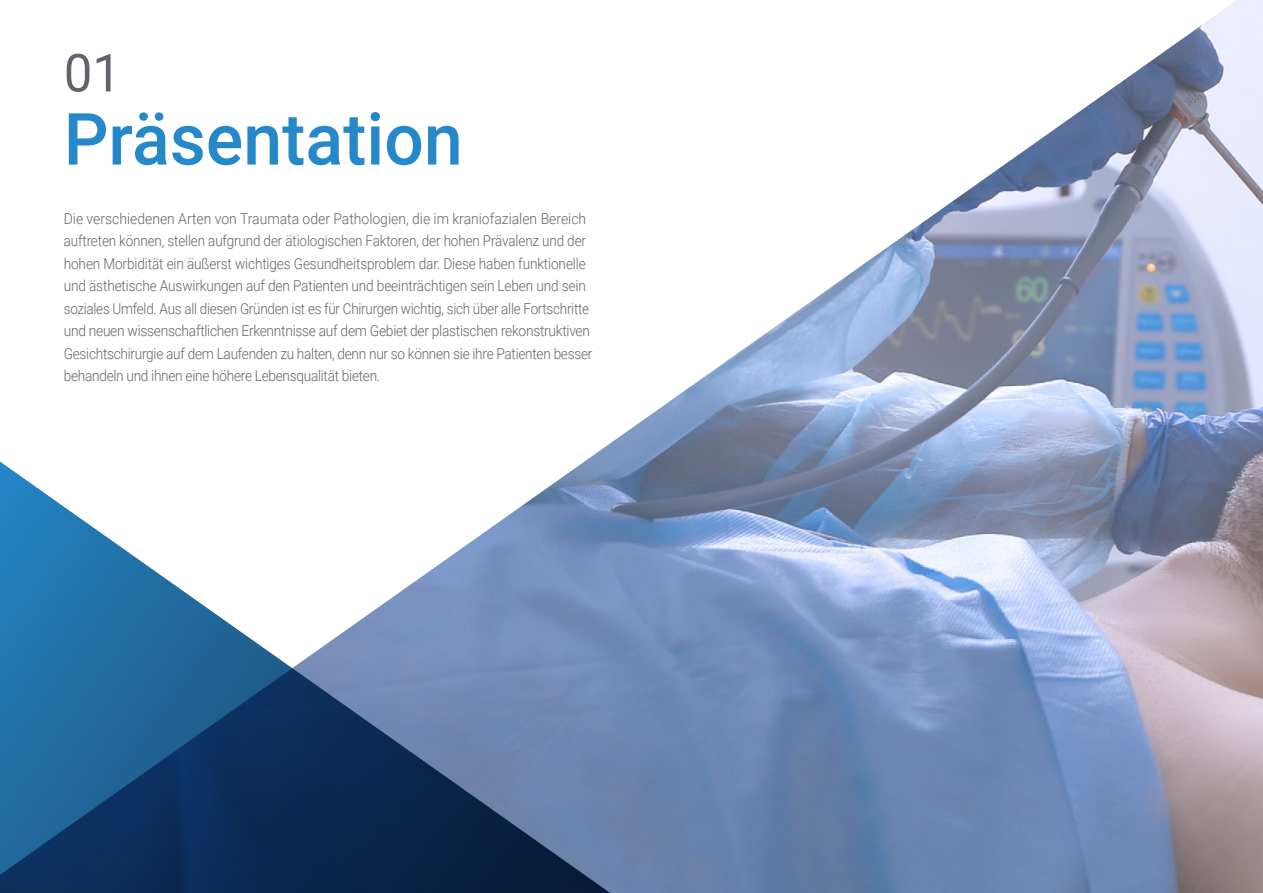
<style>
.page{position:relative;width:1263px;height:893px;background:#fff}
.page>*{position:absolute;margin:0;border:0;box-sizing:border-box;transform-origin:0 0}
.t1{font:500 72px "Roboto";color:#2488c9}
.t2{font:52.5px "Roboto";color:#61646a}
.t3{font:300 15px/22.5px "Roboto";letter-spacing:-.02em;color:#61646a;scale:.93 1}
</style>
<div class="page">
<img style="left:606px;top:0;width:657px;height:893px">
<svg style="left:0;top:446px;width:640px;height:447px"></svg>
<h2 class="t2" style="left:64px;top:36px;width:59px">01</h2>
<h1 class="t1" style="left:64px;top:89px;width:400px">Präsentation</h1>
<p class="t3" style="left:64px;top:207px;width:570px">Die verschiedenen Arten von Traumata oder Pathologien, die im kraniofazialen Bereich auftreten können, stellen aufgrund der ätiologischen Faktoren, der hohen Prävalenz und der hohen Morbidität ein äußerst wichtiges Gesundheitsproblem dar. Diese haben funktionelle und ästhetische Auswirkungen auf den Patienten und beeinträchtigen sein Leben und sein soziales Umfeld. Aus all diesen Gründen ist es für Chirurgen wichtig, sich über alle Fortschritte und neuen wissenschaftlichen Erkenntnisse auf dem Gebiet der plastischen rekonstruktiven Gesichtschirurgie auf dem Laufenden zu halten, denn nur so können sie ihre Patienten besser behandeln und ihnen eine höhere Lebensqualität bieten.</p>
</div>
